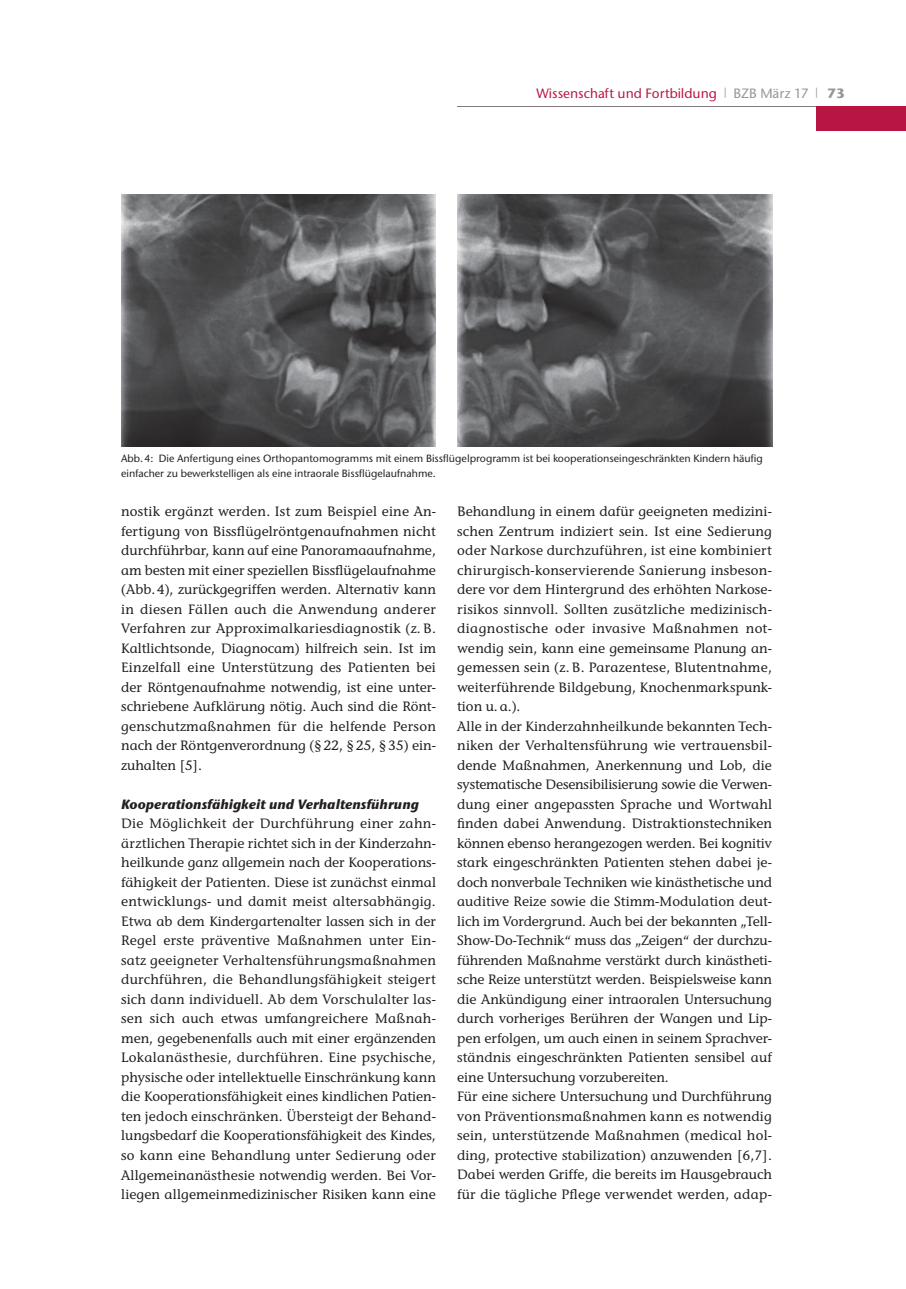
<style>
.page{position:relative;width:906px;height:1289px;background:#fff}
.page>*{position:absolute;margin:0;border:0;box-sizing:border-box;transform-origin:0 0}
.t1{font:500 13.5px/19.5px "Stone Inf ITC Std";letter-spacing:.01em;color:#231f20;text-align:justify}
.t2{font:italic 700 13.5px "Stone Sans ITC Std";color:#231f20}
.t3{font:500 13.5px "Stone Sans ITC Std";color:#b91542}
.t4{font:500 10.5px/15px "Stone Sans ITC Std";color:#231f20}
.s1{color:#939598}
.s2{font-weight:700;color:#939598}
</style>
<div class="page">
<img style="left:121px;top:194px;width:315px;height:252px">
<img style="left:457px;top:194px;width:315px;height:252px">
<hr style="left:457px;top:106px;width:449px;height:1px;background:#827c7d">
<div style="left:816px;top:106px;width:90px;height:24px;background:#b91542"></div>
<p class="t3" style="left:536px;top:88px;width:310px">Wissenschaft und Fortbildung <sup>|</sup> <span class="s1">BZB März 17</span> <sup>|</sup> <span class="s2">73</span></p>
<p class="t4" style="left:121px;top:452px;width:643px">Abb. 4: Die Anfertigung eines Orthopantomogramms mit einem Bissflügelprogramm ist bei kooperationseingeschränkten Kindern häufig einfacher zu bewerkstelligen als eine intraorale Bissflügelaufnahme.</p>
<p class="t1" style="left:121px;top:503px;width:316px">nostik ergänzt werden. Ist zum Beispiel eine An&shy;fertigung von Bissflügelröntgenaufnahmen nicht durchführbar, kann auf eine Panoramaaufnahme, am besten mit einer speziellen Bissflügelaufnahme (Abb. 4), zurückgegriffen werden. Alternativ kann in diesen Fällen auch die Anwendung anderer Verfahren zur Approximalkariesdiagnostik (z. B.<br>Kaltlichtsonde, Diagnocam) hilfreich sein. Ist im Einzelfall eine Unterstützung des Patienten bei der Röntgenaufnahme notwendig, ist eine unter&shy;schriebene Aufklärung nötig. Auch sind die Rönt&shy;genschutzmaßnahmen für die helfende Person nach der Röntgenverordnung (§ 22, § 25, § 35) ein&shy;zuhalten [5].</p>
<p class="t2" style="left:121px;top:798px;width:299px">Kooperationsfähigkeit und Verhaltensführung</p>
<p class="t1" style="left:121px;top:815px;width:316px">Die Möglichkeit der Durchführung einer zahn&shy;ärztlichen Therapie richtet sich in der Kinderzahn&shy;heilkunde ganz allgemein nach der Kooperations&shy;fähigkeit der Patienten. Diese ist zunächst einmal entwicklungs- und damit meist altersabhängig.<br>Etwa ab dem Kindergartenalter lassen sich in der Regel erste präventive Maßnahmen unter Ein&shy;satz geeigneter Verhaltensführungsmaßnahmen durchführen, die Behandlungsfähigkeit steigert sich dann individuell. Ab dem Vorschulalter las&shy;sen sich auch etwas umfangreichere Maßnah&shy;men, gegebenenfalls auch mit einer ergänzenden Lokalanästhesie, durchführen. Eine psychische, physische oder intellektuelle Einschränkung kann die Kooperationsfähigkeit eines kindlichen Patien&shy;ten jedoch einschränken. Übersteigt der Behand&shy;lungsbedarf die Kooperationsfähigkeit des Kindes, so kann eine Behandlung unter Sedierung oder Allgemeinanästhesie notwendig werden. Bei Vor&shy;liegen allgemeinmedizinischer Risiken kann eine</p>
<p class="t1" style="left:457px;top:503px;width:316px;text-align:left">Behandlung in einem dafür geeigneten medizini&shy;schen Zentrum indiziert sein. Ist eine Sedierung oder Narkose durchzuführen, ist eine kombiniert chirurgisch-konservierende Sanierung insbeson&shy;dere vor dem Hintergrund des erhöhten Narkose&shy;risikos sinnvoll. Sollten zusätzliche medizinisch&shy;diagnostische oder invasive Maßnahmen not&shy;wendig sein, kann eine gemeinsame Planung an&shy;gemessen sein (z. B. Parazentese, Blutentnahme, weiterführende Bildgebung, Knochenmarkspunk&shy;tion u. a.).<br>Alle in der Kinderzahnheilkunde bekannten Tech&shy;niken der Verhaltensführung wie vertrauensbil&shy;dende Maßnahmen, Anerkennung und Lob, die systematische Desensibilisierung sowie die Verwen&shy;dung einer angepassten Sprache und Wortwahl finden dabei Anwendung. Distraktionstechniken können ebenso herangezogen werden. Bei kognitiv stark eingeschränkten Patienten stehen dabei je&shy;doch nonverbale Techniken wie kinästhetische und auditive Reize sowie die Stimm-Modulation deut&shy;lich im Vordergrund. Auch bei der bekannten „Tell-Show-Do-Technik“ muss das „Zeigen“ der durchzu&shy;führenden Maßnahme verstärkt durch kinästheti&shy;sche Reize unterstützt werden. Beispielsweise kann die Ankündigung einer intraoralen Untersuchung durch vorheriges Berühren der Wangen und Lip&shy;pen erfolgen, um auch einen in seinem Sprachver&shy;ständnis eingeschränkten Patienten sensibel auf eine Untersuchung vorzubereiten.<br>Für eine sichere Untersuchung und Durchführung von Präventionsmaßnahmen kann es notwendig sein, unterstützende Maßnahmen (medical hol&shy;ding, protective stabilization) anzuwenden [6,7].<br>Dabei werden Griffe, die bereits im Hausgebrauch für die tägliche Pflege verwendet werden, adap-</p>
</div>
